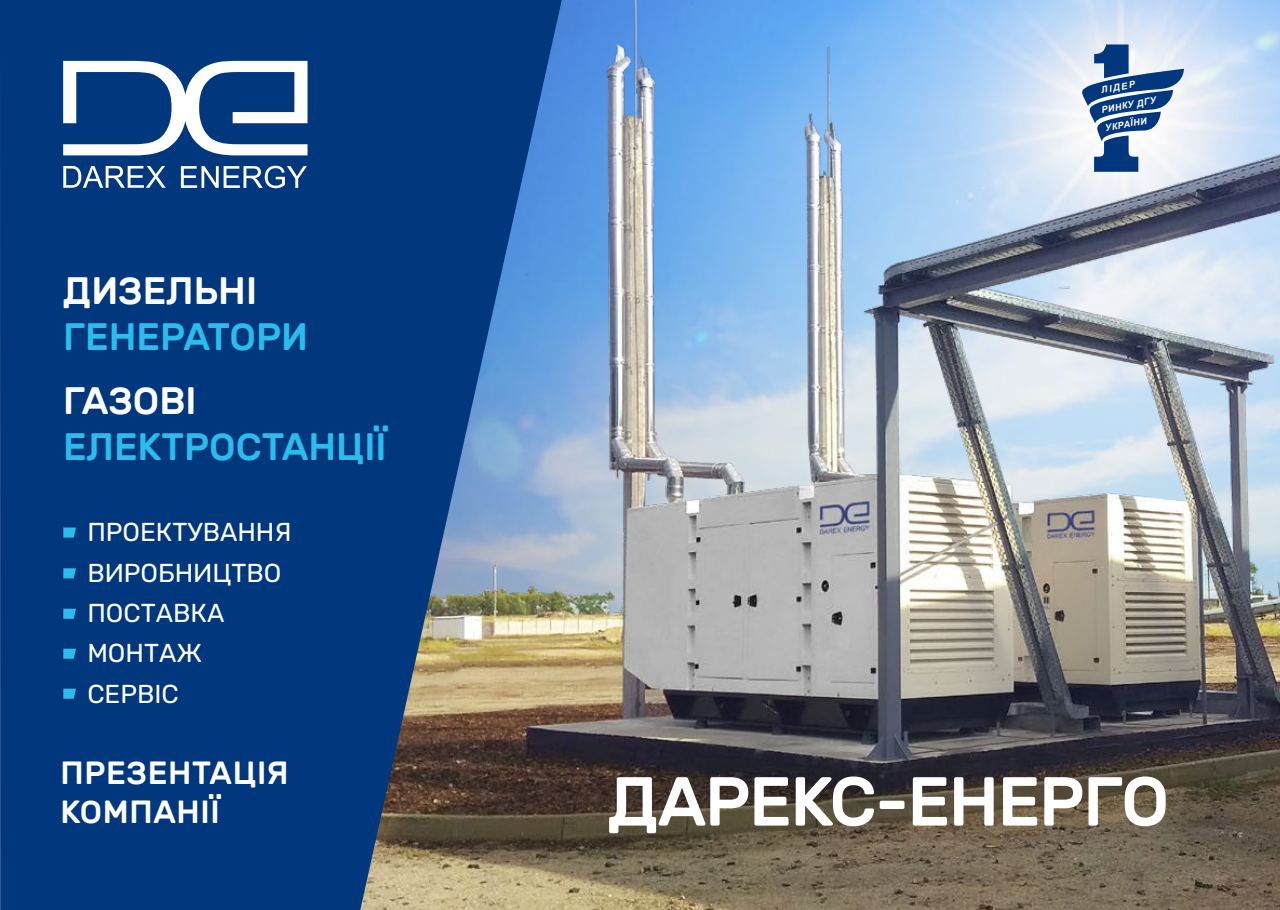
<style>
.page{position:relative;width:1280px;height:910px;background:#fff}
.page>*{position:absolute;margin:0;border:0;box-sizing:border-box;transform-origin:0 0}
.t1{font:500 69.15px "Rubik";letter-spacing:-.02em;color:#fff}
.t2{font:500 38.1px "Rubik";color:#2bbbed}
.t3{font:500 38.1px "Rubik";color:#fff}
.t4{font:500 31.95px/38.8px "Rubik";letter-spacing:.02em;color:#fff}
.t5{font:25.95px/40.5px "Rubik";color:#fff}
.t6{font:italic 700 9.15px/19.5px "Arial";color:#fff}
</style>
<div class="page">
<img style="left:562px;top:0;width:718px;height:910px">
<svg style="left:0;top:0;width:562px;height:910px;fill:#01377d"></svg>
<svg style="left:63px;top:166px;width:103px;height:22px"></svg>
<svg style="left:181px;top:166px;width:126px;height:22px"></svg>
<svg style="left:63px;top:61px;width:244px;height:94px"></svg>
<svg style="left:1081px;top:44px;width:103px;height:128px"></svg>
<svg style="left:63px;top:527px;width:13px;height:11px"></svg>
<svg style="left:63px;top:568px;width:13px;height:10px"></svg>
<svg style="left:63px;top:609px;width:13px;height:10px"></svg>
<svg style="left:63px;top:649px;width:13px;height:10px"></svg>
<svg style="left:63px;top:689px;width:13px;height:10px"></svg>
<h2 class="t3" style="left:63px;top:269px;width:195px">ДИЗЕЛЬНІ</h2>
<h2 class="t2" style="left:63px;top:315px;width:247px">ГЕНЕРАТОРИ</h2>
<h2 class="t3" style="left:63px;top:379px;width:135px">ГАЗОВІ</h2>
<h2 class="t2" style="left:63px;top:425px;width:325px">ЕЛЕКТРОСТАНЦІЇ</h2>
<p class="t5" style="left:87px;top:512px;width:206px">ПРОЕКТУВАННЯ<br>ВИРОБНИЦТВО<br>ПОСТАВКА<br>МОНТАЖ<br>СЕРВІС</p>
<p class="t4" style="left:61px;top:754px;width:229px">ПРЕЗЕНТАЦІЯ<br>КОМПАНІЇ</p>
<p class="t6" style="left:1097px;top:81px;width:57px;text-indent:3px;rotate:-10deg">ЛІДЕР<br>РИНКУ ДГУ</p>
<p class="t6" style="left:1103px;top:118px;width:43px;rotate:-10deg">УКРАЇНИ</p>
<h1 class="t1" style="left:608px;top:763px;width:563px">ДАРЕКС-ЕНЕРГО</h1>
</div>
